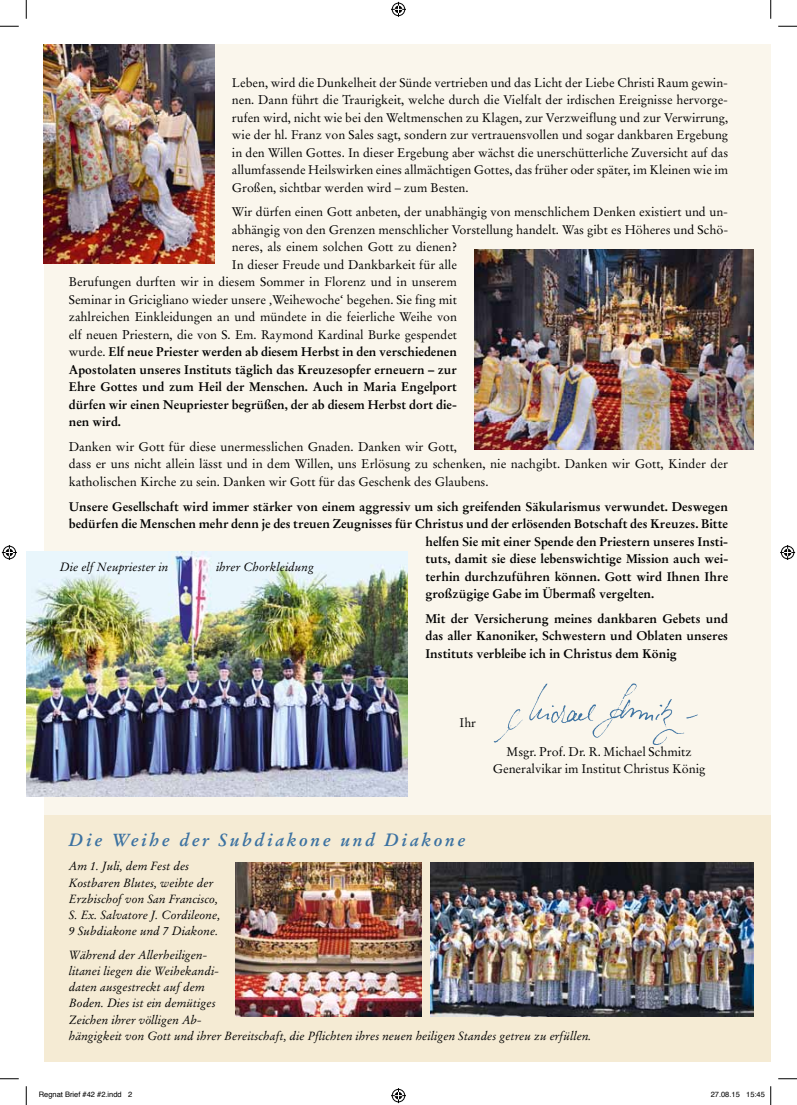
<style>
.page{position:relative;width:797px;height:1105px;background:#fff}
.page>*{position:absolute;margin:0;border:0;box-sizing:border-box;transform-origin:0 0}
.t1{font:italic 700 17.5px "Stempel Garamond";letter-spacing:.15em;color:#3c72a1}
.t2{font:12.5px/17.5px "Stempel Garamond";color:#000;text-align:justify}
.t3{font:700 12.5px/17.5px "Stempel Garamond";color:#000;text-align:justify}
.t4{font:italic 11.88px/16.2px "Stempel Garamond";color:#000}
.t5{font:7.5px "Helvetica";color:#000}
.s1{font-weight:400}
</style>
<div class="page">
<hr style="left:770px;top:44px;width:1px;height:1017px;background:#e9eef2">
<div style="left:44px;top:44px;width:726px;height:1017px;background:#faf6ec"></div>
<img style="left:493px;top:683px;width:205px;height:62px">
<img style="left:44px;top:44px;width:170px;height:220px">
<img style="left:474px;top:250px;width:279px;height:199px">
<img style="left:26px;top:551px;width:381px;height:245px">
<div style="left:44px;top:815px;width:726px;height:246px;background:#f5ebd4"></div>
<img style="left:430px;top:863px;width:323px;height:153px">
<img style="left:235px;top:863px;width:187px;height:153px">
<svg style="left:0;top:25px;width:19px;height:2px"></svg>
<svg style="left:778px;top:25px;width:19px;height:2px"></svg>
<svg style="left:0;top:1078px;width:19px;height:1px"></svg>
<svg style="left:778px;top:1078px;width:19px;height:1px"></svg>
<svg style="left:25px;top:0;width:2px;height:19px"></svg>
<svg style="left:25px;top:1086px;width:2px;height:19px"></svg>
<svg style="left:770px;top:0;width:1px;height:19px"></svg>
<svg style="left:391px;top:2px;width:15px;height:15px"></svg>
<svg style="left:391px;top:1088px;width:15px;height:15px"></svg>
<svg style="left:2px;top:545px;width:15px;height:15px"></svg>
<svg style="left:780px;top:545px;width:15px;height:15px"></svg>
<svg style="left:770px;top:1086px;width:1px;height:19px"></svg>
<p class="t2" style="left:232px;top:74px;width:497px">Leben, wird die Dunkelheit der Sünde vertrieben und das Licht der Liebe Christi Raum gewin&shy;nen. Dann führt die Traurigkeit, welche durch die Vielfalt der irdischen Ereignisse hervorge&shy;rufen wird, nicht wie bei den Weltmenschen zu Klagen, zur Verzweiflung und zur Verwirrung, wie der hl. Franz von Sales sagt, sondern zur vertrauensvollen und sogar dankbaren Ergebung in den Willen Gottes. In dieser Ergebung aber wächst die unerschütterliche Zuversicht auf das allumfassende Heilswirken eines allmächtigen Gottes, das früher oder später, im Kleinen wie im Großen, sichtbar werden wird – zum Besten.</p>
<p class="t2" style="left:232px;top:203px;width:497px">Wir dürfen einen Gott anbeten, der unabhängig von menschlichem Denken existiert und un-</p>
<p class="t2" style="left:232px;top:221px;width:497px">abhängig von den Grenzen menschlicher Vorstellung handelt. Was gibt es Höheres und Schö-</p>
<p class="t2" style="left:232px;top:238px;width:226px">neres, als einem solchen Gott zu dienen?</p>
<p class="t2" style="left:232px;top:256px;width:226px">In dieser Freude und Dankbarkeit für alle</p>
<p class="t2" style="left:69px;top:273px;width:389px">Berufungen durften wir in diesem Sommer in Florenz und in unserem</p>
<p class="t2" style="left:69px;top:291px;width:389px">Seminar in Gricigliano wieder unsere ‚Weihewoche‘ begehen. Sie fing mit</p>
<p class="t2" style="left:69px;top:308px;width:389px">zahlreichen Einkleidungen an und mündete in die feierliche Weihe von</p>
<p class="t2" style="left:69px;top:326px;width:390px">elf neuen Priestern, die von S. Em. Raymond Kardinal Burke gespendet</p>
<p class="t3" style="left:69px;top:343px;width:390px"><span class="s1">wurde.</span> Elf neue Priester werden ab diesem Herbst in den verschiedenen</p>
<p class="t3" style="left:69px;top:361px;width:390px">Apostolaten unseres Instituts täglich das Kreuzesopfer erneuern – zur</p>
<p class="t3" style="left:69px;top:378px;width:390px">Ehre Gottes und zum Heil der Menschen. Auch in Maria Engelport</p>
<p class="t3" style="left:69px;top:396px;width:389px">dürfen wir einen Neupriester begrüßen, der ab diesem Herbst dort die-</p>
<p class="t3" style="left:69px;top:413px;width:54px">nen wird.</p>
<p class="t2" style="left:69px;top:438px;width:661px;text-align:left">Danken wir Gott für diese unermesslichen Gnaden. Danken wir Gott,<br>dass er uns nicht allein lässt und in dem Willen, uns Erlösung zu schenken, nie nachgibt. Danken wir Gott, Kinder der katholischen Kirche zu sein. Danken wir Gott für das Geschenk des Glaubens.</p>
<p class="t3" style="left:69px;top:497px;width:661px">Unsere Gesellschaft wird immer stärker von einem aggressiv um sich greifenden Säkularismus verwundet. Deswegen</p>
<p class="t3" style="left:69px;top:515px;width:661px">bedürfen die Menschen mehr denn je des treuen Zeugnisses für Christus und der erlösenden Botschaft des Kreuzes. Bitte</p>
<p class="t3" style="left:425px;top:532px;width:304px">helfen Sie mit einer Spende den Priestern unseres Insti-</p>
<p class="t3" style="left:425px;top:550px;width:304px">tuts, damit sie diese lebenswichtige Mission auch wei-</p>
<p class="t3" style="left:425px;top:567px;width:304px">terhin durchzuführen können. Gott wird Ihnen Ihre</p>
<p class="t3" style="left:425px;top:585px;width:230px">großzügige Gabe im Übermaß vergelten.</p>
<p class="t3" style="left:425px;top:610px;width:304px">Mit der Versicherung meines dankbaren Gebets und das aller Kanoniker, Schwestern und Oblaten unseres Instituts verbleibe ich in Christus dem König</p>
<p class="t4" style="left:60px;top:559px;width:110px">Die elf Neupriester in</p>
<p class="t4" style="left:216px;top:559px;width:100px">ihrer Chorkleidung</p>
<p class="t2" style="left:459px;top:714px;width:18px">Ihr</p>
<p class="t2" style="left:492px;top:743px;width:214px;text-align:center">Msgr. Prof. Dr. R. Michael Schmitz<br>Generalvikar im Institut Christus König</p>
<h1 class="t1" style="left:69px;top:830px;width:398px">Die Weihe der Subdiakone und Diakone</h1>
<p class="t4" style="left:69px;top:858px;width:153px">Am 1. Juli, dem Fest des<br>Kostbaren Blutes, weihte der<br>Erzbischof von San Francisco,<br>S. Ex. Salvatore J. Cordileone,<br>9 Subdiakone und 7 Diakone.</p>
<p class="t4" style="left:69px;top:946px;width:524px">Während der Allerheiligen-<br>litanei liegen die Weihekandi-<br>daten ausgestreckt auf dem<br>Boden. Dies ist ein demütiges<br>Zeichen ihrer völligen Ab-<br>hängigkeit von Gott und ihrer Bereitschaft, die Pflichten ihres neuen heiligen Standes getreu zu erfüllen.</p>
<p class="t5" style="left:39px;top:1089px;width:95px">Regnat Brief #42 #2.indd 2</p>
<p class="t5" style="left:710px;top:1089px;width:56px">27.08.15 15:45</p>
</div>
